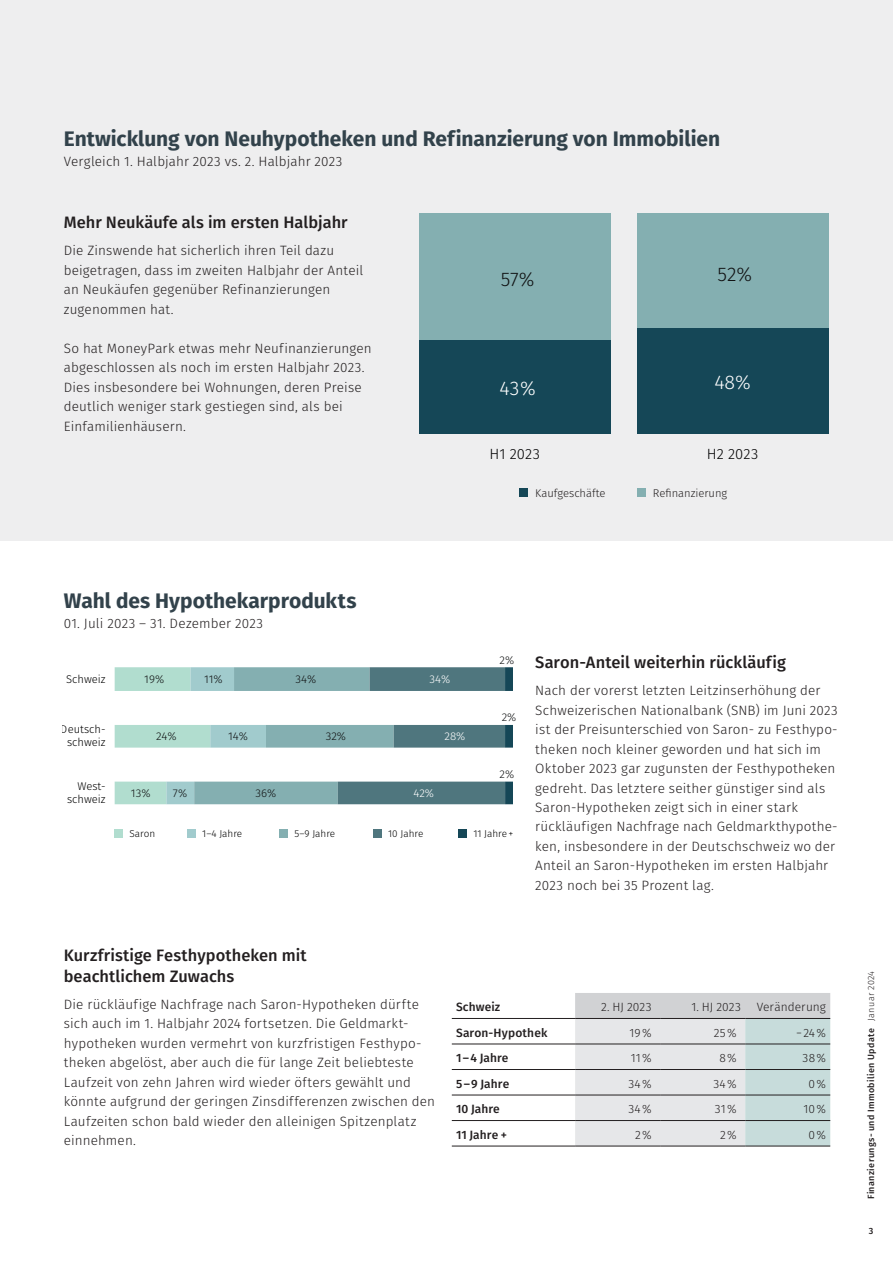
<style>
.page{position:relative;width:893px;height:1263px;background:#fff}
.page>*{position:absolute;margin:0;border:0;box-sizing:border-box;transform-origin:0 0}
.t1{font:700 21px "Fira Sans";color:#32424b}
.t2{font:300 19.8px "Fira Sans";color:#fff}
.t3{font:300 19.8px "Fira Sans";color:#111314}
.t4{font:500 16.5px/21px "Fira Sans";letter-spacing:.005em;color:#231f20}
.t5{font:300 14.85px "Fira Sans";letter-spacing:.01em;color:#000001}
.t6{font:300 13.5px/19.5px "Fira Sans";letter-spacing:.01em;color:#231f20}
.t7{font:300 12px "Fira Sans";letter-spacing:.01em;color:#231f20}
.t8{font:500 12px "Fira Sans";letter-spacing:.01em;color:#231f20}
.t9{font:300 11.25px/13.5px "Fira Sans";color:#000001;text-align:center}
.t10{font:300 11.25px "Fira Sans";color:#111314}
.t11{font:300 11.25px "Fira Sans";color:#231f20}
.t12{font:300 11.25px "Fira Sans";color:#fff}
.t13{font:300 9.9px "Fira Sans";color:#000001}
.t14{font:500 9px "Fira Sans";letter-spacing:.045em;color:#231f20}
.s1{font-weight:300}
</style>
<div class="page">
<div style="left:0;top:0;width:893px;height:540px;background:#eeeeef"></div>
<svg style="left:575px;top:993px;width:255px;height:153px;background:#d8dedf"></svg>
<hr style="left:452px;top:1069px;width:123px;height:1px;background:#231f20">
<hr style="left:575px;top:1069px;width:85px;height:1px;background:#231f20">
<hr style="left:660px;top:1069px;width:85px;height:1px;background:#231f20">
<hr style="left:452px;top:1095px;width:123px;height:1px;background:#231f20">
<hr style="left:575px;top:1095px;width:85px;height:1px;background:#231f20">
<hr style="left:660px;top:1095px;width:85px;height:1px;background:#231f20">
<hr style="left:452px;top:1120px;width:123px;height:1px;background:#231f20">
<hr style="left:575px;top:1120px;width:85px;height:1px;background:#231f20">
<hr style="left:660px;top:1120px;width:85px;height:1px;background:#231f20">
<hr style="left:452px;top:1146px;width:123px;height:1px;background:#231f20">
<hr style="left:575px;top:1146px;width:85px;height:1px;background:#231f20">
<hr style="left:660px;top:1146px;width:85px;height:1px;background:#231f20">
<hr style="left:745px;top:1069px;width:85px;height:1px;background:#231f20">
<hr style="left:745px;top:1095px;width:85px;height:1px;background:#231f20">
<hr style="left:745px;top:1120px;width:85px;height:1px;background:#231f20">
<hr style="left:745px;top:1146px;width:85px;height:1px;background:#231f20">
<hr style="left:452px;top:1018px;width:123px;height:1px;background:#231f20">
<hr style="left:575px;top:1018px;width:85px;height:1px;background:#231f20">
<hr style="left:660px;top:1018px;width:85px;height:1px;background:#231f20">
<hr style="left:745px;top:1018px;width:85px;height:1px;background:#231f20">
<hr style="left:452px;top:1044px;width:123px;height:1px;background:#231f20">
<hr style="left:575px;top:1044px;width:85px;height:1px;background:#231f20">
<hr style="left:660px;top:1044px;width:85px;height:1px;background:#231f20">
<hr style="left:745px;top:1044px;width:85px;height:1px;background:#231f20">
<svg style="left:115px;top:667px;width:398px;height:137px"></svg>
<div style="left:115px;top:829px;width:8px;height:8px;background:#b1ddcf"></div>
<div style="left:187px;top:829px;width:8px;height:8px;background:#a1cbcd"></div>
<div style="left:373px;top:829px;width:8px;height:8px;background:#4f767e"></div>
<div style="left:280px;top:829px;width:8px;height:8px;background:#84afb1"></div>
<div style="left:459px;top:829px;width:8px;height:8px;background:#154757"></div>
<div style="left:520px;top:488px;width:8px;height:9px;background:#154757"></div>
<div style="left:637px;top:488px;width:9px;height:9px;background:#84afb1"></div>
<div style="left:419px;top:339px;width:191px;height:94px;background:#154757"></div>
<div style="left:419px;top:213px;width:191px;height:126px;background:#84afb1"></div>
<div style="left:637px;top:213px;width:191px;height:115px;background:#84afb1"></div>
<div style="left:637px;top:328px;width:191px;height:105px;background:#154757"></div>
<h1 class="t1" style="left:64px;top:121px;width:658px">Entwicklung von Neuhypotheken und Refinanzierung von Immobilien</h1>
<p class="t6" style="left:64px;top:151px;width:280px">Vergleich 1. Halbjahr 2023 vs. 2. Halbjahr 2023</p>
<p class="t4" style="left:64px;top:211px;width:285px">Mehr Neukäufe als im ersten Halbjahr</p>
<p class="t6" style="left:64px;top:241px;width:301px">Die Zinswende hat sicherlich ihren Teil dazu beigetragen, dass im zweiten Halbjahr der Anteil an Neukäufen gegenüber Refinanzierungen zugenommen hat.</p>
<p class="t6" style="left:64px;top:338px;width:310px">So hat MoneyPark etwas mehr Neufinanzierungen abgeschlossen als noch im ersten Halbjahr 2023.<br>Dies insbesondere bei Wohnungen, deren Preise deutlich weniger stark gestiegen sind, als bei Einfamilienhäusern.</p>
<h2 class="t3" style="left:501px;top:265px;width:35px">57%</h2>
<h2 class="t3" style="left:717px;top:260px;width:36px">52%</h2>
<h2 class="t2" style="left:500px;top:374px;width:38px">43%</h2>
<h2 class="t2" style="left:714px;top:368px;width:38px">48%</h2>
<p class="t5" style="left:489px;top:443px;width:52px">H1 2023</p>
<p class="t5" style="left:707px;top:443px;width:53px">H2 2023</p>
<p class="t11" style="left:535px;top:485px;width:72px">Kaufgeschäfte</p>
<p class="t11" style="left:653px;top:485px;width:76px">Refinanzierung</p>
<h1 class="t1" style="left:64px;top:583px;width:294px">Wahl des Hypothekarprodukts</h1>
<p class="t6" style="left:64px;top:613px;width:201px">01. Juli 2023 – 31. Dezember 2023</p>
<p class="t10" style="left:500px;top:652px;width:16px">2%</p>
<p class="t9" style="left:66px;top:673px;width:41px">Schweiz</p>
<p class="t10" style="left:144px;top:671px;width:21px">19%</p>
<p class="t10" style="left:204px;top:671px;width:20px">11%</p>
<p class="t10" style="left:295px;top:671px;width:22px">34%</p>
<p class="t12" style="left:430px;top:671px;width:22px">34%</p>
<p class="t10" style="left:502px;top:709px;width:16px">2%</p>
<p class="t9" style="left:61px;top:722px;width:46px">Deutsch&shy;schweiz</p>
<p class="t9" style="left:67px;top:779px;width:40px;text-align:right">West&shy;schweiz</p>
<p class="t10" style="left:156px;top:728px;width:22px">24%</p>
<p class="t10" style="left:228px;top:728px;width:21px">14%</p>
<p class="t10" style="left:131px;top:785px;width:21px">13%</p>
<p class="t10" style="left:173px;top:785px;width:16px">7%</p>
<p class="t10" style="left:256px;top:785px;width:22px">36%</p>
<p class="t10" style="left:326px;top:728px;width:22px">32%</p>
<p class="t12" style="left:444px;top:728px;width:22px">28%</p>
<p class="t12" style="left:413px;top:785px;width:22px">42%</p>
<p class="t10" style="left:500px;top:766px;width:16px">2%</p>
<p class="t13" style="left:130px;top:826px;width:27px">Saron</p>
<p class="t13" style="left:202px;top:826px;width:41px">1–4 Jahre</p>
<p class="t13" style="left:295px;top:826px;width:42px">5–9 Jahre</p>
<p class="t13" style="left:388px;top:826px;width:37px">10 Jahre</p>
<p class="t13" style="left:473px;top:826px;width:42px">11 Jahre +</p>
<p class="t4" style="left:535px;top:651px;width:252px">Saron-Anteil weiterhin rückläufig</p>
<p class="t6" style="left:535px;top:680px;width:304px">Nach der vorerst letzten Leitzinserhöhung der Schweizerischen Nationalbank (SNB) im Juni 2023 ist der Preisunterschied von Saron- zu Festhypo&shy;theken noch kleiner geworden und hat sich im Oktober 2023 gar zugunsten der Festhypotheken gedreht. Das letztere seither günstiger sind als Saron-Hypotheken zeigt sich in einer stark rückläufigen Nachfrage nach Geldmarkthypothe&shy;ken, insbesondere in der Deutschschweiz wo der Anteil an Saron-Hypotheken im ersten Halbjahr 2023 noch bei 35 Prozent lag.</p>
<p class="t4" style="left:64px;top:943px;width:244px">Kurzfristige Festhypotheken mit beachtlichem Zuwachs</p>
<p class="t6" style="left:64px;top:994px;width:373px">Die rückläufige Nachfrage nach Saron-Hypotheken dürfte sich auch im 1. Halbjahr 2024 fortsetzen. Die Geldmarkt&shy;hypotheken wurden vermehrt von kurzfristigen Festhypo&shy;theken abgelöst, aber auch die für lange Zeit beliebteste Laufzeit von zehn Jahren wird wieder öfters gewählt und könnte aufgrund der geringen Zinsdifferenzen zwischen den Laufzeiten schon bald wieder den alleinigen Spitzenplatz einnehmen.</p>
<p class="t8" style="left:456px;top:997px;width:46px">Schweiz</p>
<p class="t7" style="left:601px;top:998px;width:52px">2. HJ 2023</p>
<p class="t7" style="left:691px;top:998px;width:51px">1. HJ 2023</p>
<p class="t7" style="left:757px;top:998px;width:71px">Veränderung</p>
<p class="t8" style="left:456px;top:1023px;width:93px">Saron-Hypothek</p>
<p class="t7" style="left:630px;top:1024px;width:24px">19%</p>
<p class="t7" style="left:714px;top:1024px;width:24px">25%</p>
<p class="t7" style="left:796px;top:1024px;width:31px">−24%</p>
<p class="t8" style="left:456px;top:1048px;width:54px">1–4 Jahre</p>
<p class="t7" style="left:631px;top:1049px;width:22px">11%</p>
<p class="t7" style="left:719px;top:1049px;width:19px">8%</p>
<p class="t7" style="left:803px;top:1049px;width:25px">38%</p>
<p class="t8" style="left:456px;top:1074px;width:55px">5–9 Jahre</p>
<p class="t7" style="left:628px;top:1075px;width:25px">34%</p>
<p class="t7" style="left:713px;top:1075px;width:25px">34%</p>
<p class="t7" style="left:808px;top:1075px;width:19px">0%</p>
<p class="t8" style="left:456px;top:1099px;width:45px">10 Jahre</p>
<p class="t7" style="left:628px;top:1101px;width:25px">34%</p>
<p class="t7" style="left:715px;top:1101px;width:23px">31%</p>
<p class="t7" style="left:803px;top:1101px;width:24px">10%</p>
<p class="t8" style="left:456px;top:1125px;width:53px">11 Jahre +</p>
<p class="t7" style="left:635px;top:1126px;width:18px">2%</p>
<p class="t7" style="left:720px;top:1126px;width:18px">2%</p>
<p class="t7" style="left:808px;top:1126px;width:19px">0%</p>
<p class="t14" style="left:864px;top:1199px;width:230px;rotate:-90deg">Finanzierungs- und Immobilien Update <span class="s1">Januar 2024</span></p>
<p class="t14" style="left:869px;top:1223px;width:6px">3</p>
</div>
